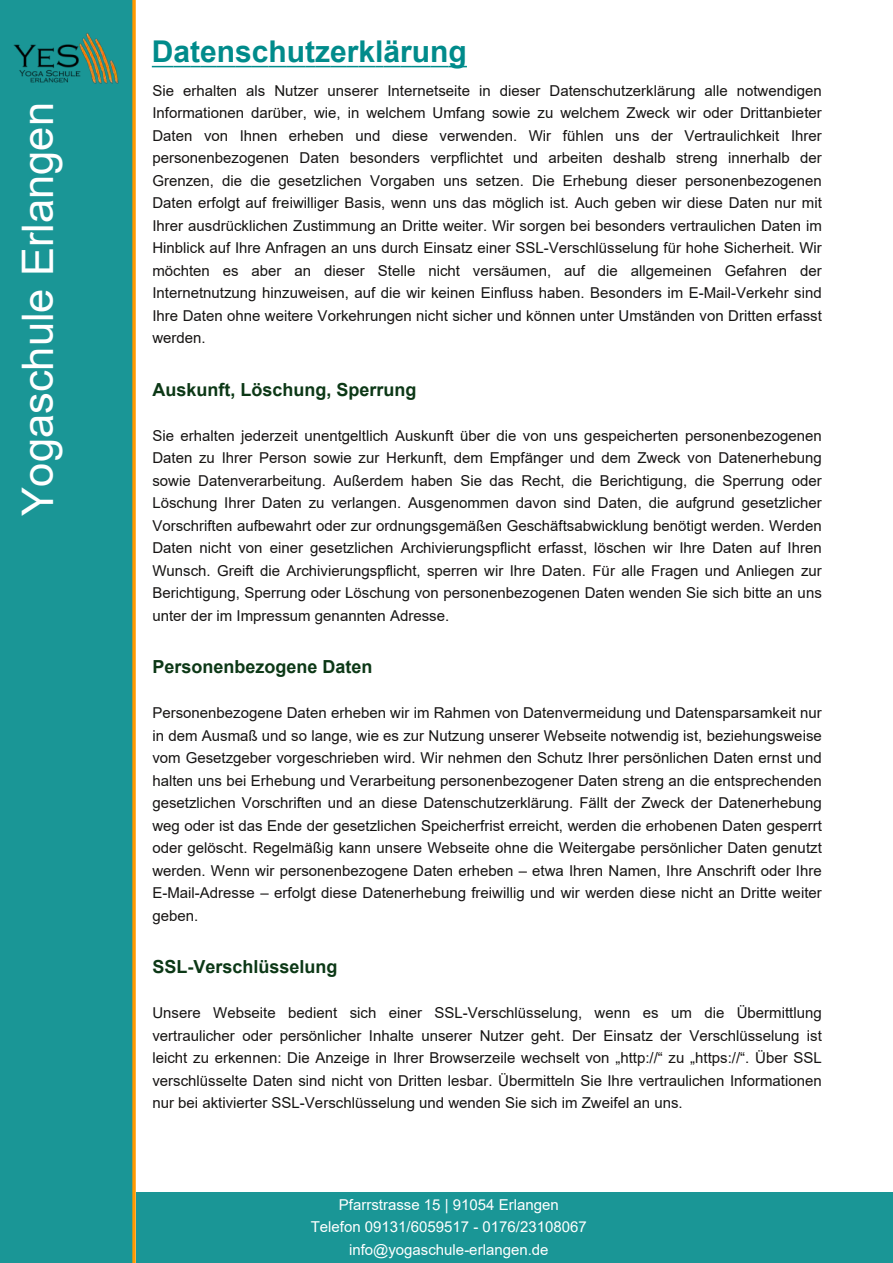
<style>
.page{position:relative;width:893px;height:1263px;background:#fff}
.page>*{position:absolute;margin:0;border:0;box-sizing:border-box;transform-origin:0 0}
.t1{font:43.5px "Arial";color:#fff}
.t2{font:700 30px "Arial";color:#008b8b}
.t3{font:700 18px "Arial";color:#0c3816}
.t4{font:15px/22.5px "Arial";color:#161413;text-align:justify}
.t5{font:15px/22.5px "Arial";color:#fff;text-align:center}
</style>
<div class="page">
<div style="left:0;top:0;width:136px;height:1263px;background:#1a9696"></div>
<div style="left:136px;top:1192px;width:757px;height:71px;background:#1a9696"></div>
<img style="left:14px;top:31px;width:105px;height:56px">
<svg style="left:152px;top:66px;width:315px;height:1px"></svg>
<h1 class="t1" style="left:14px;top:516px;width:415px;rotate:-90deg">Yogaschule Erlangen</h1>
<h2 class="t2" style="left:152px;top:35px;width:317px">Datenschutzerklärung</h2>
<p class="t4" style="left:152px;top:79px;width:671px">Sie erhalten als Nutzer unserer Internetseite in dieser Datenschutzerklärung alle notwendigen Informationen darüber, wie, in welchem Umfang sowie zu welchem Zweck wir oder Drittanbieter Daten von Ihnen erheben und diese verwenden. Wir fühlen uns der Vertraulichkeit Ihrer personenbezogenen Daten besonders verpflichtet und arbeiten deshalb streng innerhalb der Grenzen, die die gesetzlichen Vorgaben uns setzen. Die Erhebung dieser personenbezogenen Daten erfolgt auf freiwilliger Basis, wenn uns das möglich ist. Auch geben wir diese Daten nur mit Ihrer ausdrücklichen Zustimmung an Dritte weiter. Wir sorgen bei besonders vertraulichen Daten im Hinblick auf Ihre Anfragen an uns durch Einsatz einer SSL-Verschlüsselung für hohe Sicherheit. Wir möchten es aber an dieser Stelle nicht versäumen, auf die allgemeinen Gefahren der Internetnutzung hinzuweisen, auf die wir keinen Einfluss haben. Besonders im E-Mail-Verkehr sind Ihre Daten ohne weitere Vorkehrungen nicht sicher und können unter Umständen von Dritten erfasst werden.</p>
<p class="t3" style="left:152px;top:379px;width:265px">Auskunft, Löschung, Sperrung</p>
<p class="t4" style="left:152px;top:424px;width:671px">Sie erhalten jederzeit unentgeltlich Auskunft über die von uns gespeicherten personenbezogenen Daten zu Ihrer Person sowie zur Herkunft, dem Empfänger und dem Zweck von Datenerhebung sowie Datenverarbeitung. Außerdem haben Sie das Recht, die Berichtigung, die Sperrung oder Löschung Ihrer Daten zu verlangen. Ausgenommen davon sind Daten, die aufgrund gesetzlicher Vorschriften aufbewahrt oder zur ordnungsgemäßen Geschäftsabwicklung benötigt werden. Werden Daten nicht von einer gesetzlichen Archivierungspflicht erfasst, löschen wir Ihre Daten auf Ihren Wunsch. Greift die Archivierungspflicht, sperren wir Ihre Daten. Für alle Fragen und Anliegen zur Berichtigung, Sperrung oder Löschung von personenbezogenen Daten wenden Sie sich bitte an uns unter der im Impressum genannten Adresse.</p>
<p class="t3" style="left:152px;top:657px;width:222px">Personenbezogene Daten</p>
<p class="t4" style="left:152px;top:702px;width:671px">Personenbezogene Daten erheben wir im Rahmen von Datenvermeidung und Datensparsamkeit nur in dem Ausmaß und so lange, wie es zur Nutzung unserer Webseite notwendig ist, beziehungsweise vom Gesetzgeber vorgeschrieben wird. Wir nehmen den Schutz Ihrer persönlichen Daten ernst und halten uns bei Erhebung und Verarbeitung personenbezogener Daten streng an die entsprechenden gesetzlichen Vorschriften und an diese Datenschutzerklärung. Fällt der Zweck der Datenerhebung weg oder ist das Ende der gesetzlichen Speicherfrist erreicht, werden die erhobenen Daten gesperrt oder gelöscht. Regelmäßig kann unsere Webseite ohne die Weitergabe persönlicher Daten genutzt werden. Wenn wir personenbezogene Daten erheben – etwa Ihren Namen, Ihre Anschrift oder Ihre E-Mail-Adresse – erfolgt diese Datenerhebung freiwillig und wir werden diese nicht an Dritte weiter geben.</p>
<p class="t3" style="left:152px;top:957px;width:187px">SSL-Verschlüsselung</p>
<p class="t4" style="left:152px;top:1002px;width:671px">Unsere Webseite bedient sich einer SSL-Verschlüsselung, wenn es um die Übermittlung vertraulicher oder persönlicher Inhalte unserer Nutzer geht. Der Einsatz der Verschlüsselung ist leicht zu erkennen: Die Anzeige in Ihrer Browserzeile wechselt von „http://“ zu „https://“. Über SSL verschlüsselte Daten sind nicht von Dritten lesbar. Übermitteln Sie Ihre vertraulichen Informationen nur bei aktivierter SSL-Verschlüsselung und wenden Sie sich im Zweifel an uns.</p>
<p class="t5" style="left:311px;top:1193px;width:278px">Pfarrstrasse 15 | 91054 Erlangen<br>Telefon 09131/6059517 - 0176/23108067 info@yogaschule-erlangen.de</p>
</div>
